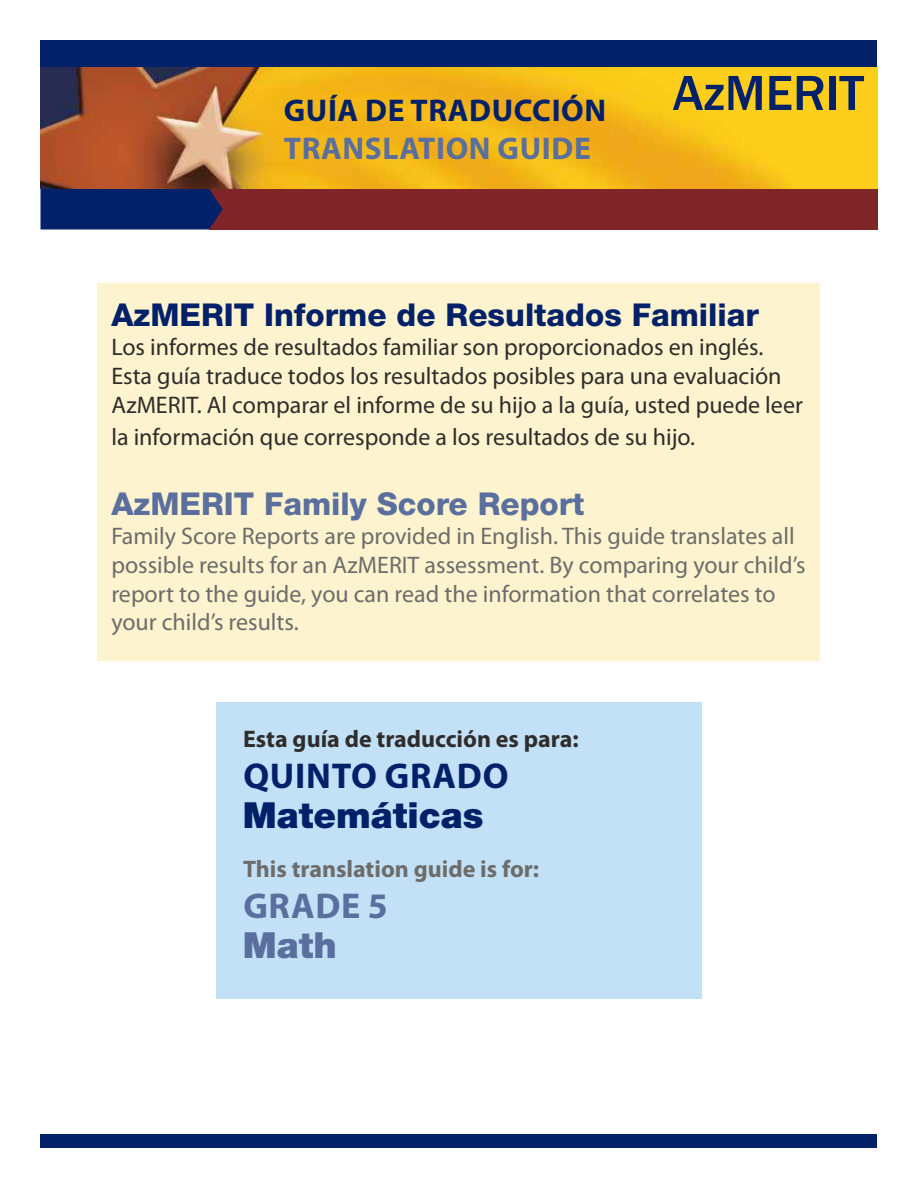
<style>
.page{position:relative;width:918px;height:1188px;background:#fff}
.page>*{position:absolute;margin:0;border:0;box-sizing:border-box;transform-origin:0 0}
.t1{font:500 51px "Franklin Gothic";color:#022169}
.t2{font:700 36px "Myriad Pro";letter-spacing:.02em;color:#022169}
.t3{font:900 36px "Helvetica Neue LT Std";color:#022169}
.t4{font:700 36px "Myriad Pro";letter-spacing:.02em;color:#5a6f9d}
.t5{font:900 36px "Helvetica Neue LT Std";color:#5a6f9d}
.t6{font:800 31.5px "Helvetica Neue LT Std";color:#022169}
.t7{font:800 31.5px "Helvetica Neue LT Std";color:#5a6f9d}
.t8{font:700 31.5px "Myriad Pro";letter-spacing:.02em;color:#022169}
.t9{font:700 31.5px "Myriad Pro";letter-spacing:.02em;color:#5a6f9d}
.t10{font:24px/28.8px "Myriad Pro";color:#2f2d2c}
.t11{font:24px/28.8px "Myriad Pro";color:#6c6d6b}
.t12{font:700 24px "Myriad Pro";color:#2f2d2c}
.t13{font:700 24px "Myriad Pro";color:#6c6d6b}
</style>
<div class="page">
<div style="left:216px;top:702px;width:486px;height:297px;background:#c2e0f6"></div>
<div style="left:40px;top:1134px;width:838px;height:14px;background:#022169"></div>
<div style="left:98px;top:284px;width:722px;height:378px;background:#fdf3ce"></div>
<img style="left:40px;top:68px;width:838px;height:121px">
<div style="left:40px;top:40px;width:838px;height:28px;background:#022169"></div>
<div style="left:209px;top:189px;width:669px;height:41px;background:#802528"></div>
<div style="left:40px;top:189px;width:183px;height:41px;background:#022169"></div>
<h3 class="t8" style="left:284px;top:90px;width:324px">GUÍA DE TRADUCCIÓN</h3>
<h3 class="t9" style="left:284px;top:128px;width:309px">TRANSLATION GUIDE</h3>
<h1 class="t1" style="left:673px;top:61px;width:193px">AzMERIT</h1>
<h3 class="t6" style="left:111px;top:296px;width:649px">AzMERIT Informe de Resultados Familiar</h3>
<p class="t10" style="left:111px;top:332px;width:693px">Los informes de resultados familiar son proporcionados en inglés.<br>Esta guía traduce todos los resultados posibles para una evaluación<br>AzMERIT. Al comparar el informe de su hijo a la guía, usted puede leer</p>
<p class="t10" style="left:111px;top:422px;width:585px">la información que corresponde a los resultados de su hijo.</p>
<h3 class="t7" style="left:111px;top:485px;width:475px">AzMERIT Family Score Report</h3>
<p class="t11" style="left:111px;top:521px;width:696px">Family Score Reports are provided in English. This guide translates all possible results for an AzMERIT assessment. By comparing your child’s report to the guide, you can read the information that correlates to your child’s results.</p>
<p class="t12" style="left:243px;top:723px;width:337px">Esta guía de traducción es para:</p>
<h2 class="t2" style="left:243px;top:752px;width:267px">QUINTO GRADO</h2>
<h2 class="t3" style="left:243px;top:794px;width:242px">Matemáticas</h2>
<p class="t13" style="left:243px;top:853px;width:298px">This translation guide is for:</p>
<h2 class="t4" style="left:243px;top:882px;width:146px">GRADE 5</h2>
<h2 class="t5" style="left:243px;top:924px;width:95px">Math</h2>
</div>
